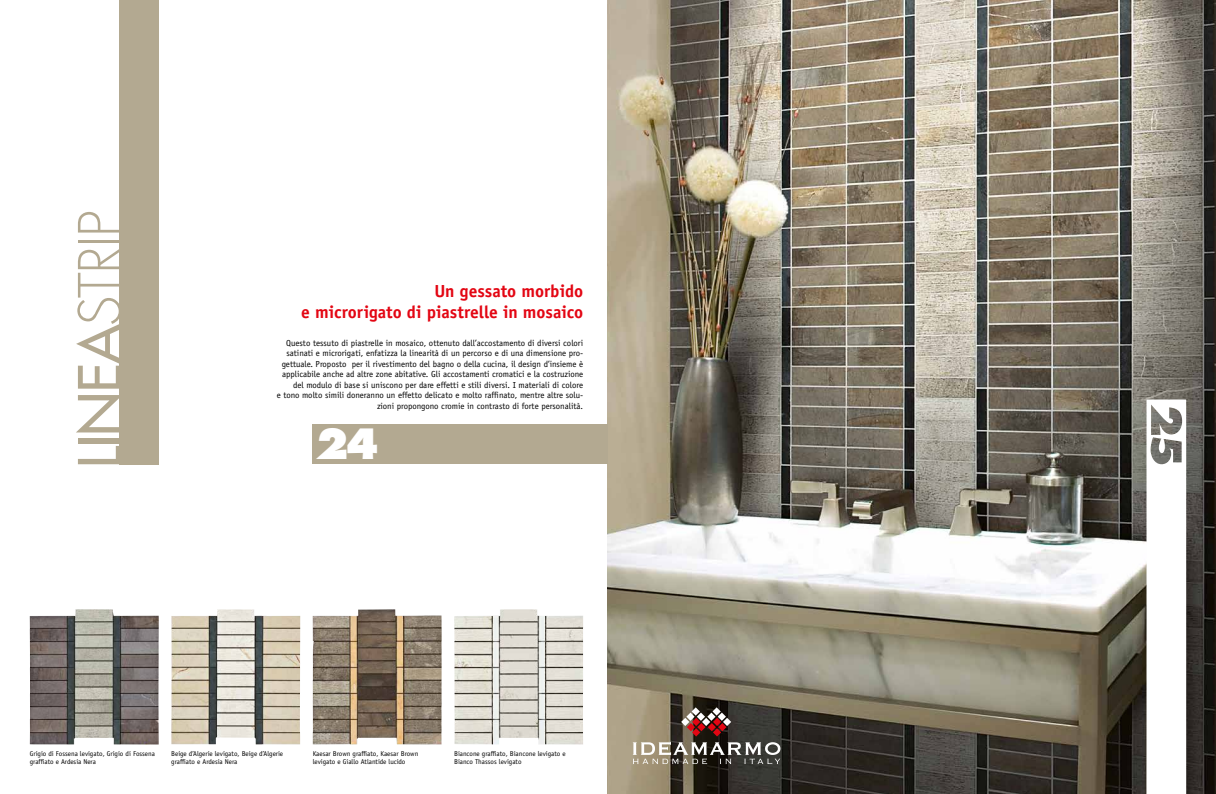
<style>
.page{position:relative;width:1216px;height:794px;background:#fff}
.page>*{position:absolute;margin:0;border:0;box-sizing:border-box;transform-origin:0 0}
.t1{font:500 56.7px "Futura Std";letter-spacing:-.02em;color:#b3a991}
.t2{font:800 40.51px "Futura Std";color:#fff}
.t3{font:700 17.5px/21px "Officina Sans Std";color:#e30613;text-align:right}
.t4{font:8.75px/10.5px "Officina Sans Std";color:#000;text-align:right}
.t5{font:7px/8.4px "Officina Sans Std";color:#000}
.s1{font-weight:300}
</style>
<div class="page">
<img style="left:608px;top:0;width:607px;height:794px">
<img style="left:454px;top:609px;width:129px;height:135px">
<img style="left:171px;top:609px;width:129px;height:135px">
<img style="left:313px;top:609px;width:128px;height:135px">
<img style="left:30px;top:609px;width:129px;height:135px">
<div style="left:119px;top:0;width:40px;height:464px;background:#b3a991"></div>
<svg style="left:1146px;top:399px;width:40px;height:395px"></svg>
<div style="left:313px;top:424px;width:295px;height:40px;background:#b3a991"></div>
<svg style="left:681px;top:707px;width:50px;height:29px"></svg>
<svg style="left:632px;top:742px;width:148px;height:22px"></svg>
<h1 class="t1" style="left:64px;top:468px;width:259px;rotate:-90deg">LINEA<span class="s1">STRIP</span></h1>
<h3 class="t3" style="left:301px;top:280px;width:283px">Un gessato morbido<br>e microrigato di piastrelle in mosaico</h3>
<p class="t4" style="left:277px;top:338px;width:308px">Questo tessuto di piastrelle in mosaico, ottenuto dall’accostamento di diversi colori satinati e microrigati, enfatizza la linearità di un percorso e di una dimensione pro&shy;gettuale. Proposto per il rivestimento del bagno o della cucina, il design d’insieme è applicabile anche ad altre zone abitative. Gli accostamenti cromatici e la costruzione del modulo di base si uniscono per dare effetti e stili diversi. I materiali di colore<br>e tono molto simili doneranno un effetto delicato e molto raffinato, mentre altre solu&shy;zioni propongono cromie in contrasto di forte personalità.</p>
<h2 class="t2" style="left:315px;top:418px;width:66px">24</h2>
<p class="t5" style="left:30px;top:749px;width:127px">Grigio di Fossena levigato, Grigio di Fossena graffiato e Ardesia Nera</p>
<p class="t5" style="left:171px;top:749px;width:113px">Beige d’Algerie levigato, Beige d’Algerie graffiato e Ardesia Nera</p>
<p class="t5" style="left:313px;top:749px;width:107px">Kaesar Brown graffiato, Kaesar Brown levigato e Giallo Atlantide lucido</p>
<p class="t5" style="left:454px;top:749px;width:113px">Biancone graffiato, Biancone levigato e<br>Bianco Thassos levigato</p>
</div>
